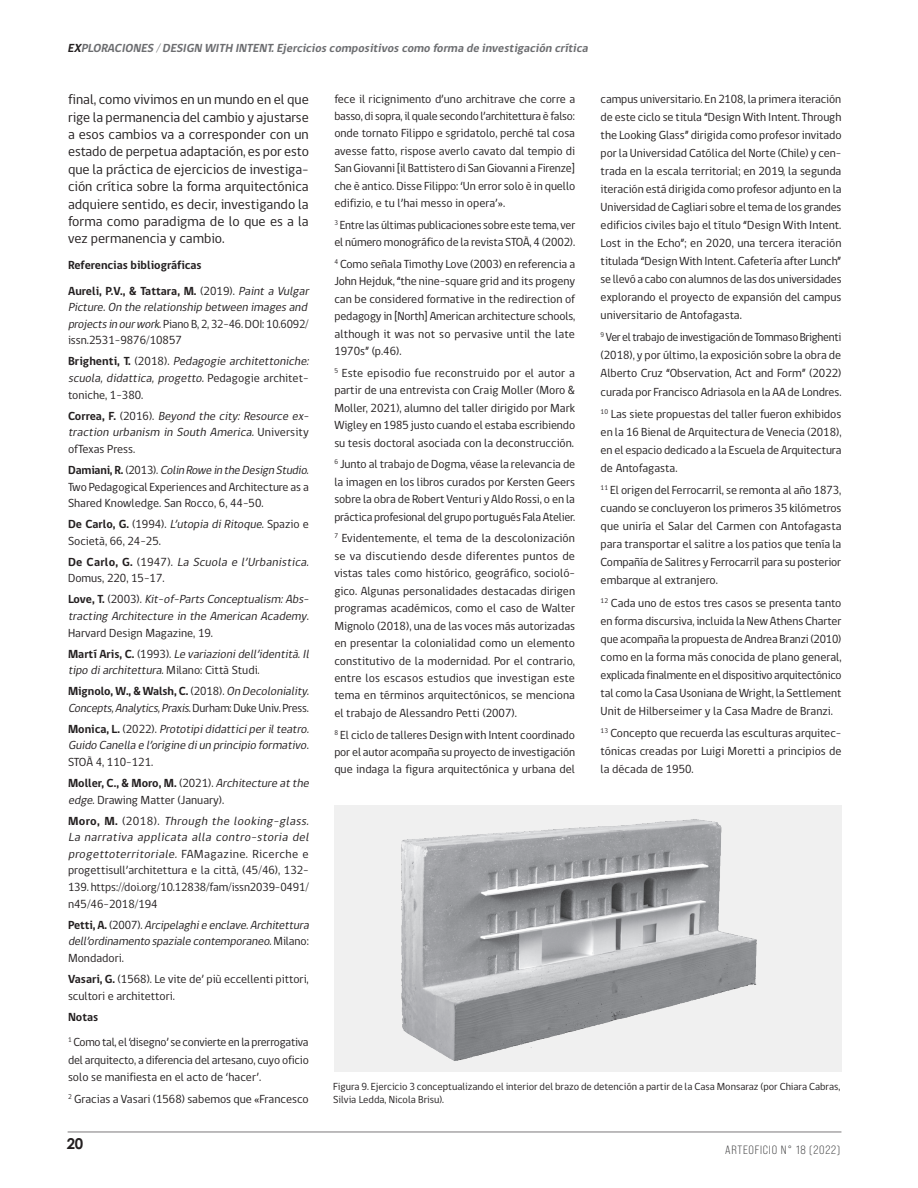
<style>
.page{position:relative;width:918px;height:1188px;background:#fff}
.page>*{position:absolute;margin:0;border:0;box-sizing:border-box;transform-origin:0 0}
.t1{font:700 15px "Century Gothic";color:#231f20}
.t2{font:14.1px/17.4px "gob CL";color:#231f20;text-align:justify}
.t3{font:12px/17.4px "gob CL";color:#231f20;text-align:justify}
.t4{font:italic 12px/16.6px "gob CL";color:#231f20}
.t5{font:italic 700 12px "gob CL";color:#6c6d70}
.t6{font:700 12px/25.2px "gob CL";color:#231f20}
.t7{font:12px/26px "gob CL";letter-spacing:-.02em;color:#231f20}
.t8{font:12px "Bebas Neue Pro Sm E Bk";letter-spacing:.06em;color:#3e3e3f}
.t9{font:10.5px/12.6px "gob CL";color:#231f20}
.s1{color:#231f20}
.s2{font-weight:400}
.s3{font-weight:400;font-style:italic}
.s4{font-style:normal}
.s5{font-weight:700;font-style:normal}
.s6{font-weight:700}
.s7{font-style:italic}
</style>
<div class="page">
<hr style="left:68px;top:1132px;width:773px;height:1px;background:#231f20">
<div style="left:334px;top:805px;width:507px;height:267px;background:#f0f0f0"></div>
<img style="left:401px;top:819px;width:356px;height:242px">
<p class="t5" style="left:68px;top:40px;width:525px"><span class="s1">EX</span>PLORACIONES /DESIGN WITH INTENT.Ejercicioscompositivoscomo forma de investigación crítica</p>
<p class="t2" style="left:68px;top:91px;width:242px">final, como vivimos en un mundo en el que rige la permanencia del cambio y ajustarse a esos cambios va a corresponder con un estado de perpetua adaptación, es por esto que la práctica de ejercicios de investiga&shy;ción crítica sobre la forma arquitectónica adquiere sentido, es decir, investigando la forma como paradigma de lo que es a la vez permanencia y cambio.</p>
<p class="t6" style="left:68px;top:253px;width:245px">Referencias bibliográficas<br>Aureli, P.V., &amp; Tattara, M. <span class="s2">(2019).</span> <span class="s3">Painta Vulgar</span></p>
<p class="t4" style="left:68px;top:299px;width:244px;text-align:justify">Picture.On the relationship between imagesand projectsinourwork<span class="s4">. Piano B, 2, 32-46. DOI: 10.6092/ issn.2531-9876/10857</span></p>
<p class="t4" style="left:68px;top:353px;width:245px"><span class="s5">B r i g h e n t i , T.</span> <span class="s4">( 2 0 1 8 ) .</span> Pedagogie architettoniche: scuola,didattica,progetto.<span class="s4">Pe d a g o g i e a r c h i t e t - toniche, 1-380.</span></p>
<p class="t4" style="left:68px;top:408px;width:245px"><span class="s5">Co r re a , F.</span> <span class="s4">( 2 0 1 6 ) .</span> Beyond the city:Resource ex&shy;traction urbanism in South America.<span class="s4">U n i v e r s i ty ofTexas Press.</span></p>
<p class="t3" style="left:68px;top:462px;width:245px;line-height:16.6px;text-align:left"><span class="s6">D a m i a n i , R .</span> ( 2 0 1 3 ) . <span class="s7">Colin Rowe in the Design Studio.<br></span>Two Pedagogical Experiences and Architecture as a<br>Shared Knowledge. San Rocco, 6, 44-50.</p>
<p class="t3" style="left:68px;top:516px;width:242px;line-height:16.6px"><span class="s6">De Carlo, G.</span> (1994). <span class="s7">L’utopia diRitoque</span>. Spazio e<br>Società, 66, 24-25.</p>
<p class="t3" style="left:68px;top:554px;width:245px;line-height:16.6px"><span class="s6">D e C a r l o , G .</span> ( 1 9 4 7 ) . <span class="s7">La Scuola e l’Urbanistica.<br></span>Domus, 220, 15-17.</p>
<p class="t4" style="left:68px;top:591px;width:245px"><span class="s5">Love , T.</span> <span class="s4">( 2 0 0 3 ) .</span> Kit-of-PartsConceptualism:Abs&shy;tracting Architecture in the American Academy<span class="s4">.<br>Harvard Design Magazine, 19.</span></p>
<p class="t4" style="left:68px;top:645px;width:245px"><span class="s5">M a rtí A r i s , C .</span> <span class="s4">( 1 9 9 3 ) .</span> Le variazionidell’identità.Il tipo diarchitettura.<span class="s4">M i l a n o : Ci ttà S t u d i .</span></p>
<p class="t4" style="left:68px;top:683px;width:245px"><span class="s5">Mignolo, W., &amp; Walsh, C.</span> <span class="s4">(2018).</span> On Decoloniality.<br>Concepts,Analytics,Praxis<span class="s4">. D u r h a m : D u ke U n i v. P re s s .</span></p>
<p class="t4" style="left:68px;top:721px;width:245px"><span class="s5">M o n i c a , L .</span> <span class="s4">( 2 0 2 2 ) .</span> Prototipididatticiperilteatro.<br>Guido Canella e l’origine diun principio formativo<span class="s4">.<br>STOÀ 4, 110-121.</span></p>
<p class="t3" style="left:68px;top:775px;width:245px;line-height:16.6px"><span class="s6">Moller, C., &amp; Moro, M.</span> (2021). <span class="s7">Architecture atthe edge</span>. Drawing Matter (January).</p>
<p class="t3" style="left:68px;top:812px;width:245px;line-height:16.6px;text-align:left"><span class="s6">M o ro , M .</span> ( 2 0 1 8 ) . <span class="s7">Through the looking-glass.<br>La narrativa applicata alla contro-storia del progettoterritoriale.</span> FA M a g a z i n e . R i c e rc h e e progettisull’architettura e la città, (45/46), 132- 139. https://doi.org/10.12838/fam/issn2039-0491/ n45/46-2018/194</p>
<p class="t4" style="left:68px;top:917px;width:245px"><span class="s5">Pe t t i , A .</span> <span class="s4">( 2 0 0 7 ) .</span> Arcipelaghie enclave.Architettura dell’ordinamento spaziale contemporaneo<span class="s4">. M i l a n o :<br>Mondadori.</span></p>
<p class="t3" style="left:68px;top:971px;width:242px;line-height:16.6px"><span class="s6">Vasari, G.</span> (1568). Le vite de’ più eccellenti pittori, scultori e architettori.</p>
<p class="t7" style="left:68px;top:1004px;width:242px"><span class="s6">Notas<br></span><sup>1</sup> Como tal, el ‘disegno’ se convierte en la prerrogativa</p>
<p class="t3" style="left:68px;top:1051px;width:242px">del arquitecto, a diferencia del artesano, cuyo oficio solo se manifiesta en el acto de ‘hacer’.</p>
<p class="t3" style="left:68px;top:1091px;width:242px"><sup>2</sup> Gracias a Vasari (1568) sabemos que «Francesco</p>
<p class="t1" style="left:67px;top:1133px;width:18px">20</p>
<p class="t3" style="left:334px;top:90px;width:242px">fece il ricignimento d’uno architrave che corre a basso, di sopra, il quale secondo l’architettura è falso: onde tornato Filippo e sgridatolo, perché tal cosa avesse fatto, rispose averlo cavato dal tempio di San Giovanni [il Battistero di San Giovanni a Firenze] che è antico. Disse Filippo: ‘Un error solo è in quello edifizio, e tu l’hai messo in opera’».</p>
<p class="t3" style="left:334px;top:216px;width:242px"><sup>3</sup> Entre las últimas publicaciones sobre este tema, ver el número monográfico de la revista STOÀ, 4 (2002).</p>
<p class="t3" style="left:334px;top:256px;width:242px"><sup>4</sup> Como señala Timothy Love (2003) en referencia a John Hejduk, “the nine-square grid and its progeny can be considered formative in the redirection of pedagogy in [North] American architecture schools, although it was not so pervasive until the late 1970s” (p.46).</p>
<p class="t3" style="left:334px;top:365px;width:242px"><sup>5</sup> Este episodio fue reconstruido por el autor a partir de una entrevista con Craig Moller (Moro &amp; Moller, 2021), alumno del taller dirigido por Mark Wigley en 1985 justo cuando el estaba escribiendo su tesis doctoral asociada con la deconstrucción.</p>
<p class="t3" style="left:334px;top:456px;width:242px"><sup>6</sup> Junto al trabajo de Dogma, véase la relevancia de la imagen en los libros curados por Kersten Geers sobre la obra de Robert Venturi y Aldo Rossi, o en la práctica profesional del grupo portugués Fala Atelier.</p>
<p class="t3" style="left:334px;top:530px;width:242px"><sup>7</sup> Evidentemente, el tema de la descolonización se va discutiendo desde diferentes puntos de vistas tales como histórico, geográfico, socioló&shy;gico. Algunas personalidades destacadas dirigen programas académicos, como el caso de Walter Mignolo (2018), una de las voces más autorizadas en presentar la colonialidad como un elemento constitutivo de la modernidad. Por el contrario, entre los escasos estudios que investigan este tema en términos arquitectónicos, se menciona el trabajo de Alessandro Petti (2007).</p>
<p class="t3" style="left:334px;top:726px;width:242px"><sup>8</sup> El ciclo de talleres Design with Intent coordinado por el autor acompaña su proyecto de investigación que indaga la figura arquitectónica y urbana del</p>
<p class="t3" style="left:601px;top:90px;width:242px;line-height:18px">campus universitario. En 2108, la primera iteración de este ciclo se titula “Design With Intent. Through the Looking Glass” dirigida como profesor invitado por la Universidad Católica del Norte (Chile) y cen&shy;trada en la escala territorial; en 2019, la segunda iteración está dirigida como profesor adjunto en la Universidad de Cagliari sobre el tema de los grandes edificios civiles bajo el título “Design With Intent.<br>Lost in the Echo”; en 2020, una tercera iteración titulada “Design With Intent. Cafetería after Lunch” se llevó a cabo con alumnos de las dos universidades explorando el proyecto de expansión del campus universitario de Antofagasta.</p>
<p class="t3" style="left:601px;top:329px;width:242px;line-height:18px"><sup>9</sup> Ver el trabajo de investigación de Tommaso Brighenti (2018), y por último, la exposición sobre la obra de Alberto Cruz “Observation, Act and Form” (2022) curada por Francisco Adriasola en la AA de Londres.</p>
<p class="t3" style="left:601px;top:405px;width:242px;line-height:18px"><sup>10</sup> Las siete propuestas del taller fueron exhibidos en la 16 Bienal de Arquitectura de Venecia (2018), en el espacio dedicado a la Escuela de Arquitectura de Antofagasta.</p>
<p class="t3" style="left:601px;top:482px;width:242px;line-height:18px"><sup>11</sup> El origen del Ferrocarril, se remonta al año 1873, cuando se concluyeron los primeros 35 kilómetros que uniría el Salar del Carmen con Antofagasta para transportar el salitre a los patios que tenía la Compañía de Salitres y Ferrocarril para su posterior embarque al extranjero.</p>
<p class="t3" style="left:601px;top:594px;width:242px;line-height:18px"><sup>12</sup> Cada uno de estos tres casos se presenta tanto en forma discursiva, incluida la New Athens Charter que acompaña la propuesta de Andrea Branzi (2010) como en la forma más conocida de plano general, explicada finalmente en el dispositivo arquitectónico tal como la Casa Usoniana de Wright, la Settlement Unit de Hilberseimer y la Casa Madre de Branzi.</p>
<p class="t3" style="left:601px;top:725px;width:242px;line-height:18px"><sup>13</sup> Concepto que recuerda las esculturas arquitec&shy;tónicas creadas por Luigi Moretti a principios de la década de 1950.</p>
<p class="t9" style="left:333px;top:1081px;width:509px">Figura 9. Ejercicio 3 conceptualizando el interior del brazo de detención a partir de la Casa Monsaraz (por Chiara Cabras,<br>Silvia Ledda, Nicola Brisu).</p>
<p class="t8" style="left:725px;top:1143px;width:117px">ARTEOFICIO N° 18 (2022)</p>
</div>
